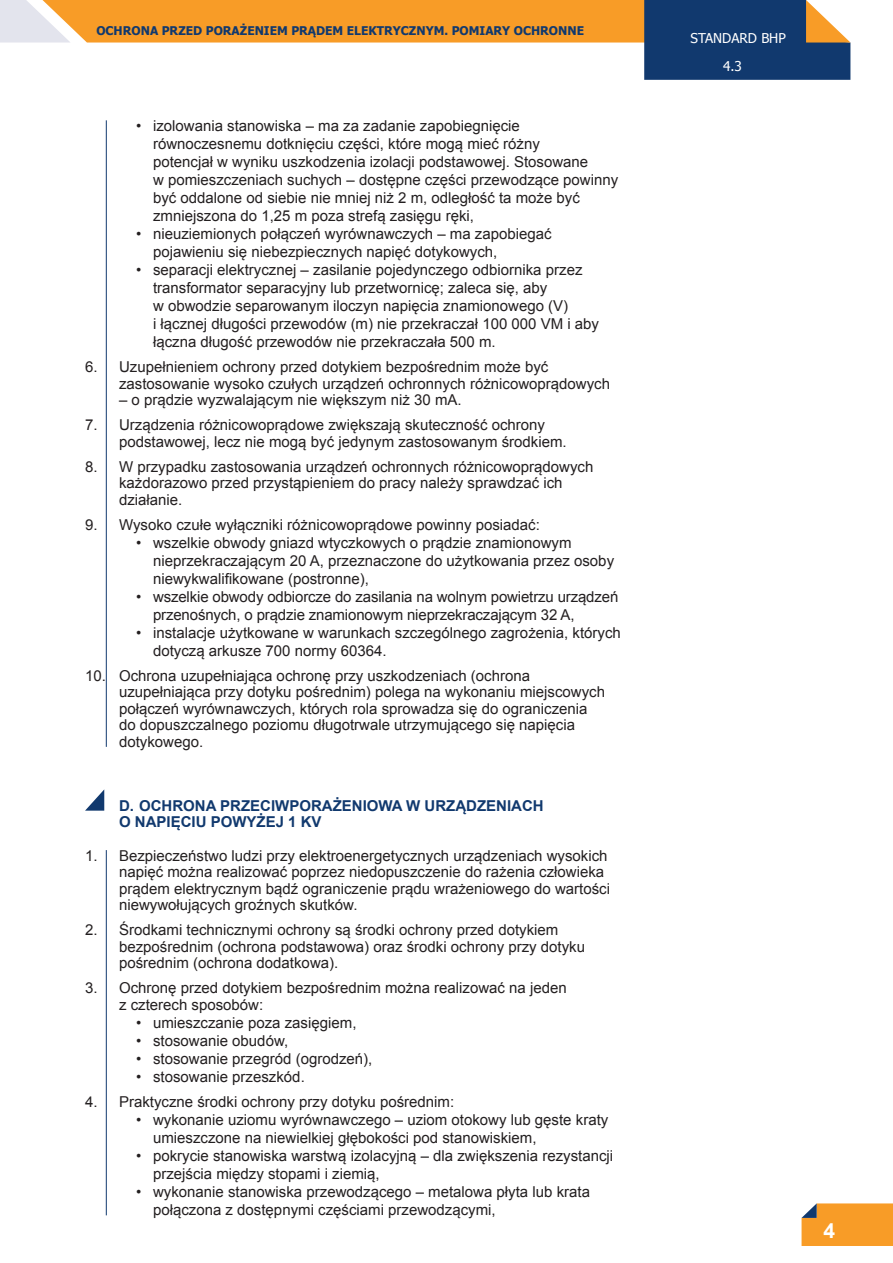
<style>
.page{position:relative;width:893px;height:1263px;background:#fff}
.page>*{position:absolute;margin:0;border:0;box-sizing:border-box;transform-origin:0 0}
.tekst{font:700 21px "Arial";color:#fff}
.Tekst_kropki{font:15px/18px "Arial";color:#231f20}
.Tekst_numerowany{font:15px/16.5px "Arial";color:#231f20}
.Tytulik{font:700 15px/16.5px "Arial";color:#11396e}
.t1{font:13.5px "Tahoma";color:#fff}
.t2{font:700 12px "Tahoma";color:#11396e}
</style>
<div class="page">
<svg style="left:801px;top:1203px;width:92px;height:43px;background:#f19d32"></svg>
<svg style="left:0;top:0;width:850px;height:80px"></svg>
<hr style="left:106px;top:120px;width:1px;height:627px;background:#11396e">
<hr style="left:106px;top:850px;width:1px;height:365px;background:#11396e">
<svg style="left:85px;top:790px;width:19px;height:21px"></svg>
<p class="t2" style="left:96px;top:23px;width:489px">OCHRONA PRZED PORAŻENIEM PRĄDEM ELEKTRYCZNYM. POMIARY OCHRONNE</p>
<p class="Tekst_kropki" style="left:153px;top:117px;width:467px;text-indent:-17px">• izolowania stanowiska – ma za zadanie zapobiegnięcie równoczesnemu dotknięciu części, które mogą mieć różny<br>potencjał w wyniku uszkodzenia izolacji podstawowej. Stosowane<br>w pomieszczeniach suchych – dostępne części przewodzące powinny być oddalone od siebie nie mniej niż 2 m, odległość ta może być zmniejszona do 1,25 m poza strefą zasięgu ręki,</p>
<p class="Tekst_kropki" style="left:153px;top:225px;width:400px;text-indent:-17px">• nieuziemionych połączeń wyrównawczych – ma zapobiegać pojawieniu się niebezpiecznych napięć dotykowych,</p>
<p class="Tekst_kropki" style="left:153px;top:261px;width:447px;text-indent:-17px">• separacji elektrycznej – zasilanie pojedynczego odbiornika przez transformator separacyjny lub przetwornicę; zaleca się, aby<br>w obwodzie separowanym iloczyn napięcia znamionowego (V)<br>i łącznej długości przewodów (m) nie przekraczał 100 000 VM i aby łączna długość przewodów nie przekraczała 500 m.</p>
<p class="Tekst_numerowany" style="left:119px;top:359px;width:493px;text-indent:-34px">6. Uzupełnieniem ochrony przed dotykiem bezpośrednim może być zastosowanie wysoko czułych urządzeń ochronnych różnicowoprądowych</p>
<p class="Tekst_numerowany" style="left:119px;top:392px;width:344px">– o prądzie wyzwalającym nie większym niż 30 mA.</p>
<p class="Tekst_numerowany" style="left:119px;top:417px;width:449px;text-indent:-34px">7. Urządzenia różnicowoprądowe zwiększają skuteczność ochrony podstawowej, lecz nie mogą być jedynym zastosowanym środkiem.</p>
<p class="Tekst_numerowany" style="left:119px;top:458px;width:476px;text-indent:-34px">8. W przypadku zastosowania urządzeń ochronnych różnicowoprądowych każdorazowo przed przystąpieniem do pracy należy sprawdzać ich działanie.</p>
<p class="Tekst_numerowany" style="left:85px;top:516px;width:456px">9. Wysoko czułe wyłączniki różnicowoprądowe powinny posiadać:</p>
<p class="Tekst_kropki" style="left:153px;top:534px;width:463px;text-indent:-17px">• wszelkie obwody gniazd wtyczkowych o prądzie znamionowym nieprzekraczającym 20 A, przeznaczone do użytkowania przez osoby niewykwalifikowane (postronne),</p>
<p class="Tekst_kropki" style="left:153px;top:588px;width:467px;text-indent:-17px">• wszelkie obwody odbiorcze do zasilania na wolnym powietrzu urządzeń przenośnych, o prądzie znamionowym nieprzekraczającym 32 A,</p>
<p class="Tekst_kropki" style="left:153px;top:624px;width:469px;text-indent:-17px">• instalacje użytkowane w warunkach szczególnego zagrożenia, których dotyczą arkusze 700 normy 60364.</p>
<p class="Tekst_numerowany" style="left:119px;top:667px;width:488px;text-indent:-34px">10. Ochrona uzupełniająca ochronę przy uszkodzeniach (ochrona uzupełniająca przy dotyku pośrednim) polega na wykonaniu miejscowych połączeń wyrównawczych, których rola sprowadza się do ograniczenia do dopuszczalnego poziomu długotrwale utrzymującego się napięcia dotykowego.</p>
<p class="Tytulik" style="left:119px;top:797px;width:426px">D. OCHRONA PRZECIWPORAŻENIOWA W URZĄDZENIACH<br>O NAPIĘCIU POWYŻEJ 1 KV</p>
<p class="Tekst_numerowany" style="left:119px;top:847px;width:493px;text-indent:-34px">1. Bezpieczeństwo ludzi przy elektroenergetycznych urządzeniach wysokich napięć można realizować poprzez niedopuszczenie do rażenia człowieka prądem elektrycznym bądź ograniczenie prądu wrażeniowego do wartości niewywołujących groźnych skutków.</p>
<p class="Tekst_numerowany" style="left:119px;top:922px;width:468px;text-indent:-34px">2. Środkami technicznymi ochrony są środki ochrony przed dotykiem bezpośrednim (ochrona podstawowa) oraz środki ochrony przy dotyku pośrednim (ochrona dodatkowa).</p>
<p class="Tekst_numerowany" style="left:119px;top:980px;width:449px;text-indent:-34px">3. Ochronę przed dotykiem bezpośrednim można realizować na jeden z czterech sposobów:</p>
<p class="Tekst_kropki" style="left:136px;top:1013px;width:222px">• umieszczanie poza zasięgiem,</p>
<p class="Tekst_kropki" style="left:136px;top:1031px;width:154px">• stosowanie obudów,</p>
<p class="Tekst_kropki" style="left:136px;top:1049px;width:238px">• stosowanie przegród (ogrodzeń),</p>
<p class="Tekst_kropki" style="left:136px;top:1067px;width:170px">• stosowanie przeszkód.</p>
<p class="Tekst_numerowany" style="left:85px;top:1093px;width:371px">4. Praktyczne środki ochrony przy dotyku pośrednim:</p>
<p class="Tekst_kropki" style="left:153px;top:1110px;width:457px;text-indent:-17px">• wykonanie uziomu wyrównawczego – uziom otokowy lub gęste kraty umieszczone na niewielkiej głębokości pod stanowiskiem,</p>
<p class="Tekst_kropki" style="left:153px;top:1146px;width:462px;text-indent:-17px">• pokrycie stanowiska warstwą izolacyjną – dla zwiększenia rezystancji przejścia między stopami i ziemią,</p>
<p class="Tekst_kropki" style="left:153px;top:1182px;width:438px;text-indent:-17px">• wykonanie stanowiska przewodzącego – metalowa płyta lub krata połączona z dostępnymi częściami przewodzącymi,</p>
<p class="t1" style="left:691px;top:29px;width:97px">STANDARD BHP</p>
<p class="t1" style="left:723px;top:57px;width:20px">4.3</p>
<p class="tekst" style="left:823px;top:1217px;width:13px">4</p>
</div>
